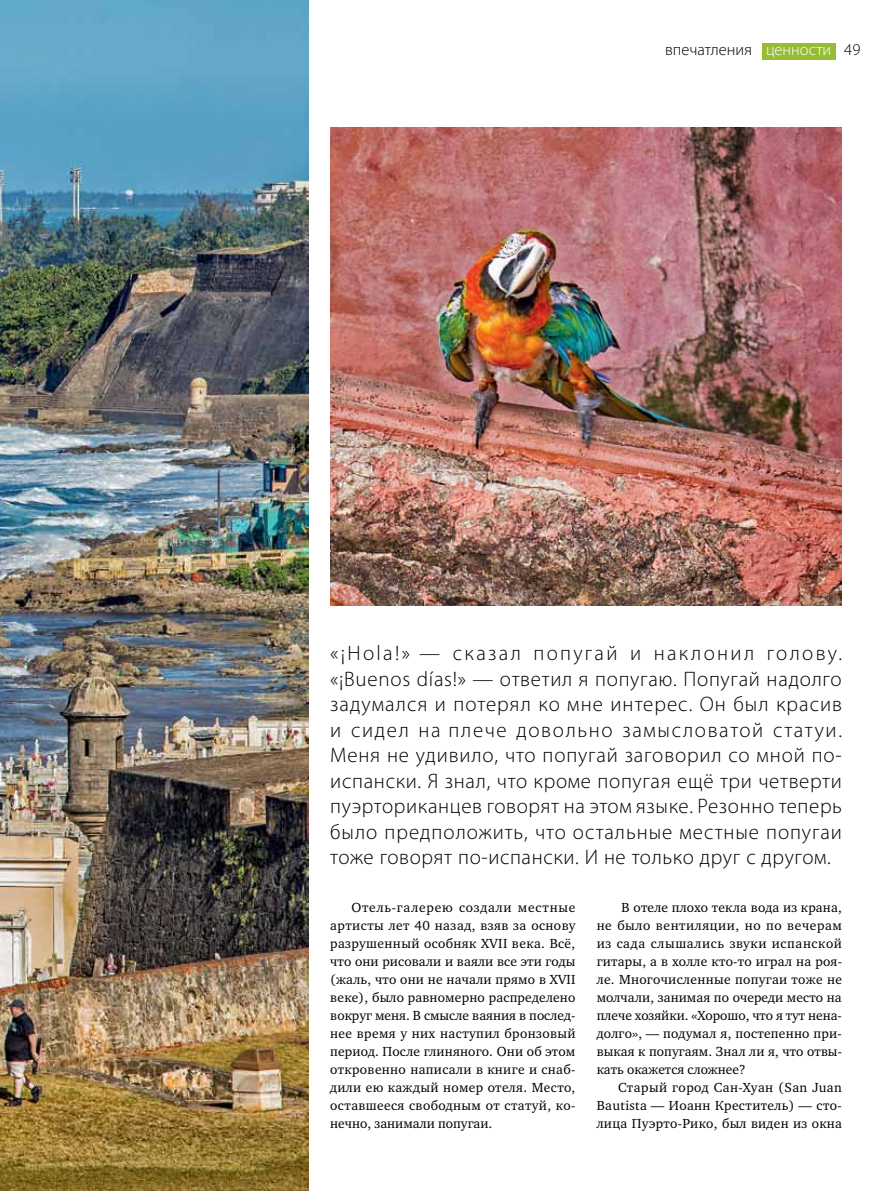
<style>
.page{position:relative;width:893px;height:1191px;background:#fff}
.page>*{position:absolute;margin:0;border:0;box-sizing:border-box;transform-origin:0 0}
.t1{font:300 21px/25.5px "Myriad Pro";letter-spacing:.03em;color:#000;text-align:justify}
.t2{font:300 16.5px "Myriad Pro";color:#000}
.t3{font:13.5px/18px "Charter ITC";letter-spacing:.025em;color:#000;text-align:justify}
.s1{color:#fff}
</style>
<div class="page">
<img style="left:330px;top:128px;width:512px;height:478px">
<img style="left:0;top:0;width:309px;height:1191px">
<div style="left:762px;top:43px;width:73px;height:16px;background:#96bc33"></div>
<p class="t2" style="left:665px;top:40px;width:197px">впечатления <span class="s1">ценности</span> 49</p>
<p class="t1" style="left:330px;top:640px;width:513px">«¡Hola!» — сказал попугай и наклонил голову. «¡Buenos días!» — ответил я попугаю. Попугай надолго задумался и потерял ко мне интерес. Он был красив и сидел на плече довольно замысловатой статуи.<br>Меня не удивило, что попугай заговорил со мной по&shy;испански. Я знал, что кроме попугая ещё три четверти пуэрториканцев говорят на этом языке. Резонно теперь было предположить, что остальные местные попугаи тоже говорят по-испански. И не только друг с другом.</p>
<p class="t3" style="left:330px;top:898px;width:247px;text-indent:21px">Отель-галерею создали местные артисты лет 40 назад, взяв за основу разрушенный особняк XVII века. Всё, что они рисовали и ваяли все эти годы (жаль, что они не начали прямо в XVII веке), было равномерно распределено вокруг меня. В смысле ваяния в послед&shy;нее время у них наступил бронзовый период. После глиняного. Они об этом откровенно написали в книге и снаб&shy;дили ею каждый номер отеля. Место, оставшееся свободным от статуй, ко&shy;нечно, занимали попугаи.</p>
<p class="t3" style="left:597px;top:898px;width:247px;text-indent:25px">В отеле плохо текла вода из крана, не было вентиляции, но по вечерам из сада слышались звуки испанской гитары, а в холле кто-то играл на роя&shy;ле. Многочисленные попугаи тоже не молчали, занимая по очереди место на плече хозяйки. «Хорошо, что я тут нена&shy;долго», — подумал я, постепенно при&shy;выкая к попугаям. Знал ли я, что отвы&shy;кать окажется сложнее?</p>
<p class="t3" style="left:597px;top:1078px;width:247px;text-indent:21px">Старый город Сан-Хуан (San Juan Bautista — Иоанн Креститель) — сто&shy;лица Пуэрто-Рико, был виден из окна</p>
</div>
